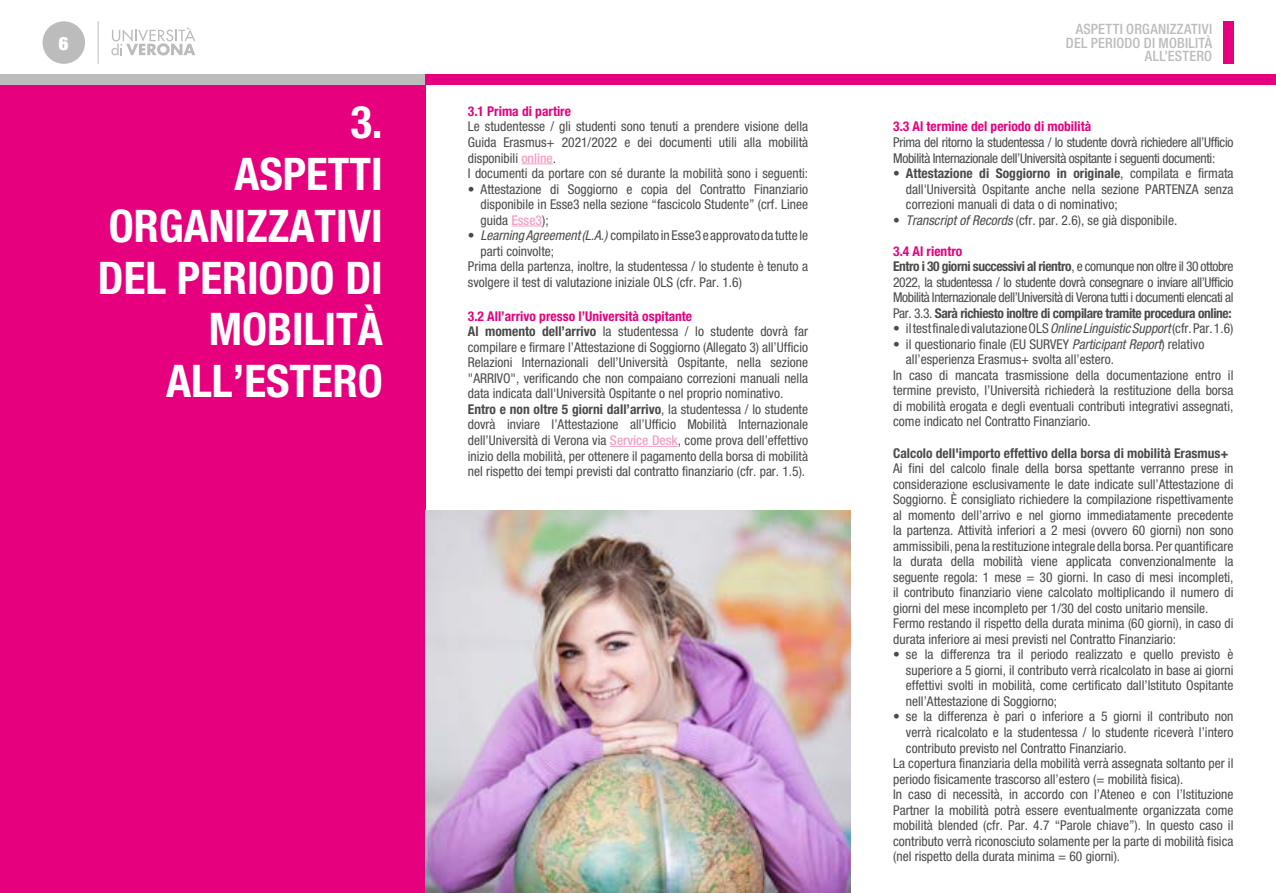
<style>
.page{position:relative;width:1276px;height:893px;background:#fff}
.page>*{position:absolute;margin:0;border:0;box-sizing:border-box;transform-origin:0 0}
.t1{font:700 condensed 45px/51.8px "Helvetica Neue LT Std";color:#fff;text-align:right}
.t2{font:900 condensed 18.45px "Helvetica Neue LT Std";color:#fff}
.t3{font:500 condensed 14.25px/13.5px "Helvetica Neue LT Std";letter-spacing:.015em;color:#bcbcbc;text-align:right}
.t4{font:condensed 13.5px/15.6px "Helvetica Neue LT Std";color:#4a4a49}
.t5{font:condensed 13.5px/15.5px "Helvetica Neue LT Std";letter-spacing:-.03em;color:#4a4a49}
.t6{font:condensed 13.5px/15.6px "Helvetica Neue LT Std";letter-spacing:-.025em;color:#4a4a49}
.t7{font:700 condensed 13.5px "Helvetica Neue LT Std";color:#4a4a49}
.t8{font:700 condensed 13.5px "Helvetica Neue LT Std";color:#e6007d}
.s1{font-weight:500;color:#f39fc5}
.s2{font-style:italic}
.s3{font-weight:700;color:#e6007d}
.s4{font-weight:700}
</style>
<div class="page">
<div style="left:0;top:74px;width:425px;height:11px;background:#bcbcbc"></div>
<div style="left:850px;top:74px;width:426px;height:11px;background:#e6007d"></div>
<div style="left:425px;top:74px;width:425px;height:11px;background:#e6007d"></div>
<div style="left:43px;top:21px;width:42px;height:43px;background:#bcbcbc;border-radius:50%"></div>
<hr style="left:98px;top:21px;width:1px;height:43px;background:#bcbcbc">
<svg style="left:111px;top:27px;width:84px;height:29px"></svg>
<div style="left:1222px;top:21px;width:11px;height:43px;background:#e6007d"></div>
<div style="left:0;top:85px;width:425px;height:808px;background:#e6007d"></div>
<img style="left:425px;top:510px;width:425px;height:383px">
<hr style="left:521px;top:164px;width:32px;height:1px;background:#f39fc5">
<hr style="left:511px;top:226px;width:31px;height:1px;background:#f39fc5">
<hr style="left:610px;top:446px;width:68px;height:1px;background:#f39fc5">
<h2 class="t2" style="left:59px;top:31px;width:11px">6</h2>
<h1 class="t1" style="left:98px;top:96px;width:286px">3.<br>ASPETTI<br>ORGANIZZATIVI<br>DEL PERIODO DI<br>MOBILITÀ<br>ALL’ESTERO</h1>
<p class="t8" style="left:468px;top:103px;width:105px">3.1 Prima di partire</p>
<p class="t4" style="left:468px;top:119px;width:342px">Le studentesse / gli studenti sono tenuti a prendere visione della Guida Erasmus+ 2021/2022 e dei documenti utili alla mobilità disponibili <span class="s1">online</span>.<br>I documenti da portare con sé durante la mobilità sono i seguenti:</p>
<p class="t4" style="left:480px;top:181px;width:329px;text-align:justify;text-indent:-13px">• Attestazione di Soggiorno e copia del Contratto Finanziario disponibile in Esse3 nella sezione “fascicolo Studente” (crf. Linee guida <span class="s1">Esse3</span>);</p>
<p class="t4" style="left:468px;top:227px;width:342px">• <span class="s2">Learning Agreement (L.A.)</span> compilato in Esse3 e approvato da tutte le</p>
<p class="t4" style="left:480px;top:243px;width:75px">parti coinvolte;</p>
<p class="t4" style="left:468px;top:259px;width:342px">Prima della partenza, inoltre, la studentessa / lo studente è tenuto a</p>
<p class="t4" style="left:468px;top:274px;width:275px">svolgere il test di valutazione iniziale OLS (cfr. Par. 1.6)</p>
<p class="t4" style="left:468px;top:308px;width:342px"><span class="s3">3.2 All’arrivo presso l’Università ospitante<br></span><span class="s4">Al momento dell’arrivo</span> la studentessa / lo studente dovrà far compilare e firmare l’Attestazione di Soggiorno (Allegato 3) all’Ufficio Relazioni Internazionali dell’Università Ospitante, nella sezione "ARRIVO", verificando che non compaiano correzioni manuali nella data indicata dall'Università Ospitante o nel proprio nominativo.<br><span class="s4">Entro e non oltre 5 giorni dall’arrivo</span>, la studentessa / lo studente dovrà inviare l’Attestazione all’Ufficio Mobilità Internazionale dell’Università di Verona via <span class="s1">Service Desk</span>, come prova dell’effettivo inizio della mobilità, per ottenere il pagamento della borsa di mobilità nel rispetto dei tempi previsti dal contratto finanziario (cfr. par. 1.5).</p>
<p class="t3" style="left:1066px;top:22px;width:148px">ASPETTI ORGANIZZATIVI<br>DEL PERIODO DI MOBILITÀ<br>ALL’ESTERO</p>
<p class="t8" style="left:893px;top:118px;width:199px">3.3 Al termine del periodo di mobilità</p>
<p class="t6" style="left:893px;top:134px;width:342px">Prima del ritorno la studentessa / lo studente dovrà richiedere all’Ufficio<br>Mobilità Internazionale dell’Università ospitante i seguenti documenti:</p>
<p class="t4" style="left:906px;top:165px;width:329px;text-align:justify;text-indent:-13px">• <span class="s4">Attestazione di Soggiorno in originale</span>, compilata e firmata dall'Università Ospitante anche nella sezione PARTENZA senza correzioni manuali di data o di nominativo;</p>
<p class="t4" style="left:893px;top:212px;width:286px">• <span class="s2">Transcript of Records</span> (cfr. par. 2.6), se già disponibile.</p>
<p class="t5" style="left:893px;top:243px;width:342px"><span class="s3">3.4 Al rientro<br></span><span class="s4">Entro i 30 giorni successivi al rientro</span>, e comunque non oltre il 30 ottobre 2022, la studentessa / lo studente dovrà consegnare o inviare all’Ufficio Mobilità Internazionale dell’Università di Verona tutti i documenti elencati al Par. 3.3. <span class="s4">Sarà richiesto inoltre di compilare tramite procedura online:</span></p>
<p class="t4" style="left:893px;top:321px;width:342px">• il test finale di valutazione OLS <span class="s2">Online Linguistic Support</span> (cfr. Par. 1.6)</p>
<p class="t4" style="left:893px;top:336px;width:313px">• il questionario finale (EU SURVEY <span class="s2">Participant Report</span>) relativo</p>
<p class="t4" style="left:906px;top:352px;width:209px">all’esperienza Erasmus+ svolta all’estero.</p>
<p class="t4" style="left:893px;top:367px;width:342px">In caso di mancata trasmissione della documentazione entro il</p>
<p class="t4" style="left:893px;top:383px;width:342px">termine previsto, l’Università richiederà la restituzione della borsa</p>
<p class="t4" style="left:893px;top:398px;width:342px">di mobilità erogata e degli eventuali contributi integrativi assegnati,</p>
<p class="t4" style="left:893px;top:414px;width:199px">come indicato nel Contratto Finanziario.</p>
<p class="t7" style="left:893px;top:445px;width:337px">Calcolo dell'importo effettivo della borsa di mobilità Erasmus+</p>
<p class="t4" style="left:893px;top:460px;width:342px">Ai fini del calcolo finale della borsa spettante verranno prese in considerazione esclusivamente le date indicate sull’Attestazione di Soggiorno. È consigliato richiedere la compilazione rispettivamente al momento dell’arrivo e nel giorno immediatamente precedente la partenza. Attività inferiori a 2 mesi (ovvero 60 giorni) non sono ammissibili, pena la restituzione integrale della borsa. Per quantificare la durata della mobilità viene applicata convenzionalmente la seguente regola: 1 mese = 30 giorni. In caso di mesi incompleti, il contributo finanziario viene calcolato moltiplicando il numero di giorni del mese incompleto per 1/30 del costo unitario mensile.<br>Fermo restando il rispetto della durata minima (60 giorni), in caso di durata inferiore ai mesi previsti nel Contratto Finanziario:</p>
<p class="t4" style="left:906px;top:647px;width:329px;text-align:justify;text-indent:-13px">• se la differenza tra il periodo realizzato e quello previsto è superiore a 5 giorni, il contributo verrà ricalcolato in base ai giorni effettivi svolti in mobilità, come certificato dall’Istituto Ospitante nell’Attestazione di Soggiorno;</p>
<p class="t4" style="left:893px;top:709px;width:342px">• se la differenza è pari o inferiore a 5 giorni il contributo non</p>
<p class="t4" style="left:906px;top:724px;width:329px">verrà ricalcolato e la studentessa / lo studente riceverà l’intero</p>
<p class="t4" style="left:906px;top:740px;width:222px">contributo previsto nel Contratto Finanziario.</p>
<p class="t4" style="left:893px;top:755px;width:342px">La copertura finanziaria della mobilità verrà assegnata soltanto per il</p>
<p class="t4" style="left:893px;top:771px;width:292px">periodo fisicamente trascorso all’estero (= mobilità fisica).</p>
<p class="t4" style="left:893px;top:786px;width:342px">In caso di necessità, in accordo con l’Ateneo e con l’Istituzione</p>
<p class="t4" style="left:893px;top:802px;width:342px">Partner la mobilità potrà essere eventualmente organizzata come</p>
<p class="t4" style="left:893px;top:817px;width:342px">mobilità blended (cfr. Par. 4.7 “Parole chiave”). In questo caso il</p>
<p class="t4" style="left:893px;top:833px;width:342px">contributo verrà riconosciuto solamente per la parte di mobilità fisica</p>
<p class="t4" style="left:893px;top:848px;width:228px">(nel rispetto della durata minima = 60 giorni).</p>
</div>
